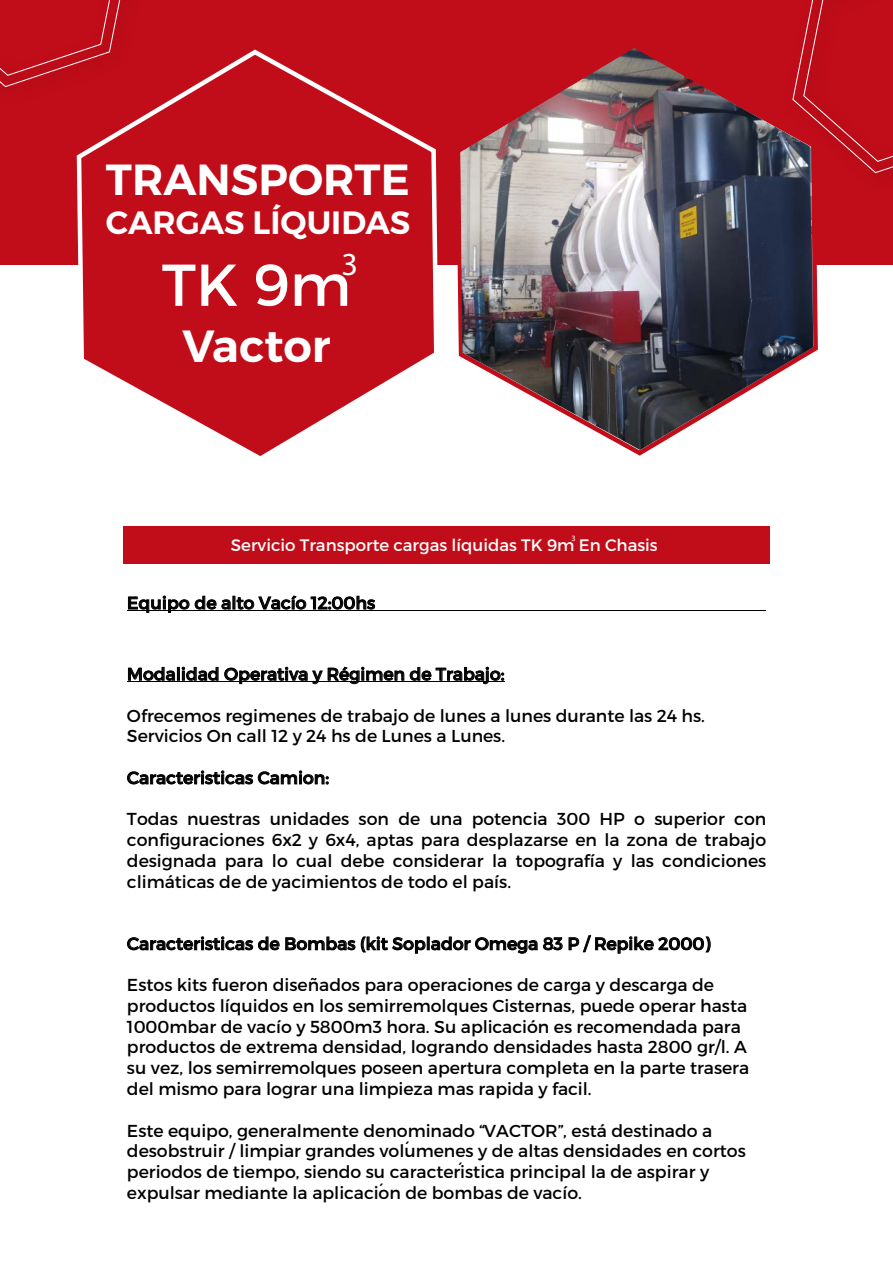
<style>
.page{position:relative;width:893px;height:1263px;background:#fff}
.page>*{position:absolute;margin:0;border:0;box-sizing:border-box;transform-origin:0 0}
.t1{font:58.95px "Montserrat";color:#fff}
.t2{font:600 45px "Montserrat";color:#fff}
.t3{font:600 43.5px "Montserrat";color:#fff}
.t4{font:600 32.25px "Montserrat";color:#fff}
.t5{font:32.25px "Myriad Pro";color:#fff}
.t6{font:17.25px/20.7px "Montserrat";color:#000}
.t7{font:16.65px "Montserrat";color:#fff}
.t8{font:8.1px "Myriad Pro";color:#fff}
.s1{font-family:"Arial"}
</style>
<div class="page">
<div style="left:0;top:0;width:893px;height:264px;background:#c10d19"></div>
<svg style="left:454px;top:264px;width:368px;height:192px"></svg>
<svg style="left:0;top:0;width:121px;height:87px"></svg>
<svg style="left:802px;top:0;width:91px;height:173px"></svg>
<svg style="left:75px;top:47px;width:367px;height:409px"></svg>
<div style="left:123px;top:526px;width:647px;height:38px;background:#c10d19"></div>
<svg style="left:128px;top:595px;width:247px;height:18px"></svg>
<hr style="left:127px;top:610px;width:638px;height:1px;background:#000">
<svg style="left:128px;top:666px;width:276px;height:18px"></svg>
<svg style="left:410px;top:667px;width:94px;height:17px"></svg>
<hr style="left:127px;top:681px;width:377px;height:1px;background:#000">
<svg style="left:127px;top:770px;width:202px;height:15px"></svg>
<svg style="left:127px;top:936px;width:228px;height:14px"></svg>
<svg style="left:361px;top:936px;width:202px;height:18px"></svg>
<svg style="left:569px;top:935px;width:142px;height:19px"></svg>
<img style="left:460px;top:48px;width:353px;height:402px">
<h3 class="t3" style="left:106px;top:153px;width:305px">TRANSPORTE</h3>
<h3 class="t4" style="left:106px;top:203px;width:306px">CARGAS LÍQUIDAS</h3>
<h1 class="t1" style="left:162px;top:249px;width:191px">TK 9m</h1>
<h3 class="t5" style="left:342px;top:244px;width:18px">3</h3>
<h2 class="t2" style="left:182px;top:318px;width:150px">Vactor</h2>
<p class="t8" style="left:571px;top:533px;width:6px">3</p>
<p class="t7" style="left:231px;top:535px;width:428px">Servicio Transporte cargas líquidas TK 9m En Chasis</p>
<p class="t6" style="left:127px;top:592px;width:250px">Equipo de alto Vacío 12:00hs</p>
<p class="t6" style="left:127px;top:664px;width:379px">Modalidad Operativa y Régimen de Trabajo:</p>
<p class="t6" style="left:127px;top:705px;width:579px">Ofrecemos regimenes de trabajo de lunes a lunes durante las 24 hs.<br>Servicios On call 12 y 24 hs de Lunes a Lunes.</p>
<p class="t6" style="left:127px;top:767px;width:203px">Caracteristicas Camion:</p>
<p class="t6" style="left:127px;top:809px;width:641px;text-align:justify">Todas nuestras unidades son de una potencia 300 HP o superior con configuraciones 6x2 y 6x4, aptas para desplazarse en la zona de trabajo designada para lo cual debe considerar la topografía y las condiciones climáticas de de yacimientos de todo el país.</p>
<p class="t6" style="left:127px;top:933px;width:585px">Caracteristicas de Bombas (kit Soplador Omega 83 P / Repike 2000)</p>
<p class="t6" style="left:127px;top:975px;width:624px">Estos kits fueron diseñados para operaciones de carga y descarga de productos líquidos en los semirremolques Cisternas, puede operar hasta 1000mbar de vacío y 5800m3 hora. Su aplicación es recomendada para productos de extrema densidad, logrando densidades hasta 2800 gr/l. A su vez, los semirremolques poseen apertura completa en la parte trasera del mismo para lograr una limpieza mas rapida y facil.</p>
<p class="t6" style="left:127px;top:1120px;width:620px">Este equipo, generalmente denominado “VACTOR”, está destinado a desobstruir / limpiar grandes volu<span class="s1">́</span> menes y de altas densidades en cortos periodos de tiempo, siendo su caracteri<span class="s1">́</span>stica principal la de aspirar y expulsar mediante la aplicacio<span class="s1">́</span> n de bombas de vacío.</p>
</div>
